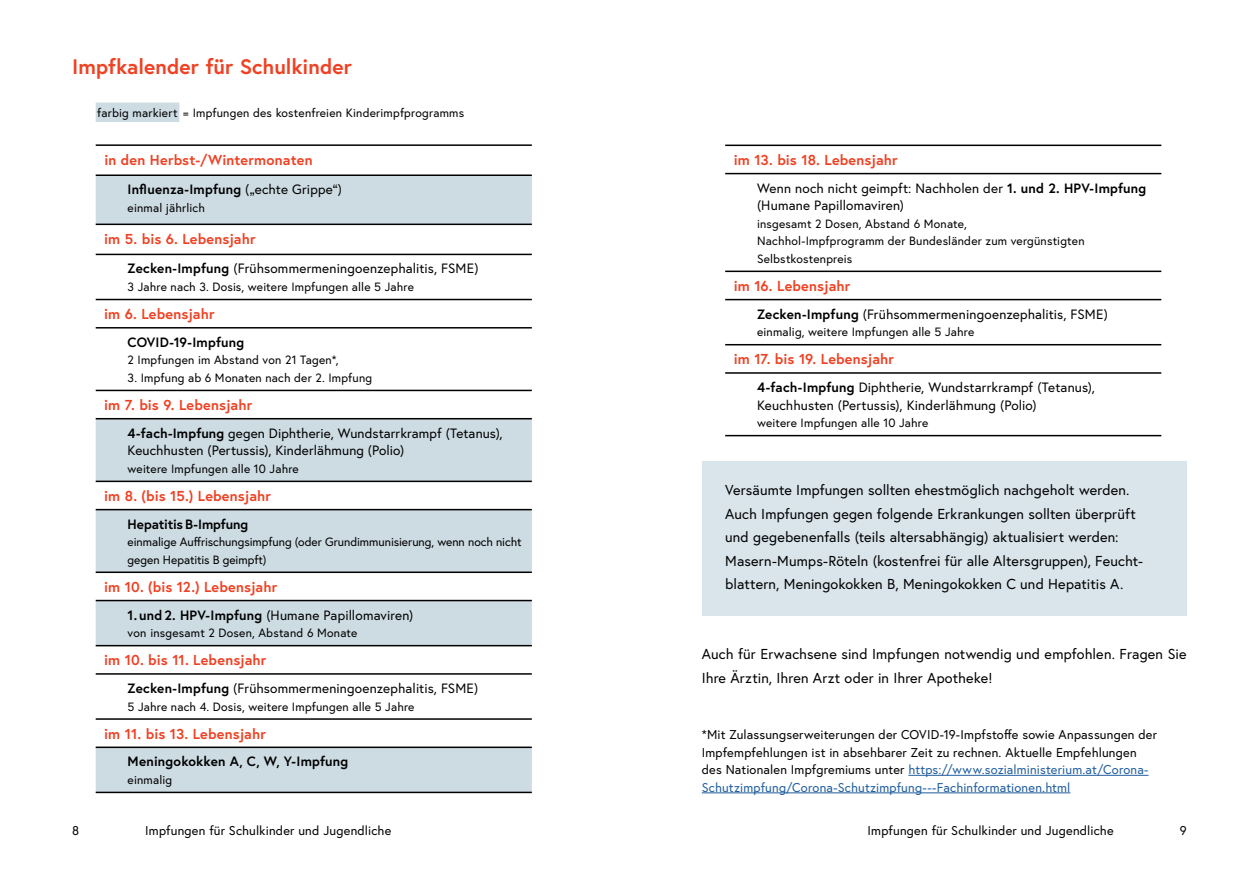
<style>
.page{position:relative;width:1259px;height:893px;background:#fff}
.page>*{position:absolute;margin:0;border:0;box-sizing:border-box;transform-origin:0 0}
.h2_ohne_Nummerierung{font:700 21px "Europa Austria";color:#ef4123}
.Infobox_p_Infobox_ohne_h{font:14.4px/23.4px "Europa Austria";letter-spacing:.01em;color:#000}
.td_Tabellentext_Alter{font:700 14.4px "Europa Austria";letter-spacing:.01em;color:#ef4123}
.p_Abstand_danach{font:14.4px/23.4px "Europa Austria";letter-spacing:.01em;color:#000}
.td_Tabellentext_Impfung{font:13.5px/17.5px "Europa Austria";letter-spacing:.01em;color:#000}
.td_Tabellentext_Impfung-2{font:700 13.5px "Europa Austria";letter-spacing:.01em;color:#000}
.t1{font:12.75px/17.5px "Europa Austria";letter-spacing:.015em;color:#000}
.td_Tabellentext_Impfung-3{font:12px/17.5px "Europa Austria";letter-spacing:.015em;color:#000}
.td_Tabellentext_Impfung-4{font:12px/17.5px "Europa Austria";letter-spacing:-.005em;color:#000}
.p_Legende{font:12px "Europa Austria";letter-spacing:.015em;color:#000}
.s1{font-weight:400}
.s2{font-weight:700}
.s3{color:#215e9e}
</style>
<div class="page">
<div style="left:96px;top:103px;width:83px;height:19px;background:#cddbe3"></div>
<svg style="left:96px;top:176px;width:436px;height:616px"></svg>
<hr style="left:96px;top:224px;width:436px;height:1px;background:#000">
<hr style="left:96px;top:299px;width:436px;height:1px;background:#000">
<hr style="left:96px;top:144px;width:436px;height:2px;background:#000">
<hr style="left:96px;top:174px;width:436px;height:2px;background:#000">
<hr style="left:96px;top:254px;width:436px;height:1px;background:#000">
<hr style="left:96px;top:327px;width:436px;height:2px;background:#000">
<hr style="left:96px;top:390px;width:436px;height:1px;background:#000">
<hr style="left:96px;top:418px;width:436px;height:1px;background:#000">
<hr style="left:96px;top:481px;width:436px;height:1px;background:#000">
<hr style="left:96px;top:509px;width:436px;height:1px;background:#000">
<hr style="left:96px;top:571px;width:436px;height:2px;background:#000">
<hr style="left:96px;top:600px;width:436px;height:1px;background:#000">
<hr style="left:96px;top:645px;width:436px;height:1px;background:#000">
<hr style="left:96px;top:673px;width:436px;height:2px;background:#000">
<hr style="left:96px;top:718px;width:436px;height:2px;background:#000">
<hr style="left:96px;top:746px;width:436px;height:2px;background:#000">
<hr style="left:96px;top:792px;width:436px;height:1px;background:#000">
<hr style="left:725px;top:173px;width:436px;height:1px;background:#000">
<hr style="left:725px;top:271px;width:436px;height:1px;background:#000">
<hr style="left:725px;top:299px;width:436px;height:1px;background:#000">
<hr style="left:725px;top:344px;width:436px;height:1px;background:#000">
<hr style="left:725px;top:372px;width:436px;height:2px;background:#000">
<hr style="left:725px;top:145px;width:436px;height:1px;background:#000">
<hr style="left:725px;top:435px;width:436px;height:1px;background:#000">
<div style="left:702px;top:461px;width:484px;height:154px;background:#dae5eb"></div>
<hr style="left:908px;top:775px;width:240px;height:1px;background:#215e9e">
<hr style="left:702px;top:793px;width:368px;height:1px;background:#215e9e">
<h2 class="h2_ohne_Nummerierung" style="left:72px;top:53px;width:281px">Impfkalender für Schulkinder</h2>
<p class="p_Legende" style="left:97px;top:105px;width:368px">farbig markiert = Impfungen des kostenfreien Kinderimpfprogramms</p>
<p class="td_Tabellentext_Alter" style="left:104px;top:150px;width:210px">in den Herbst-/Wintermonaten</p>
<p class="td_Tabellentext_Impfung-2" style="left:128px;top:180px;width:216px">Influenza-Impfung <span class="s1">(„echte Grippe“)</span></p>
<p class="td_Tabellentext_Impfung-3" style="left:128px;top:199px;width:79px">einmal jährlich</p>
<p class="td_Tabellentext_Alter" style="left:104px;top:229px;width:153px">im 5. bis 6. Lebensjahr</p>
<p class="td_Tabellentext_Impfung" style="left:128px;top:260px;width:352px"><span class="s2">Zecken-Impfung</span> (Frühsommermeningoenzephalitis, FSME)</p>
<p class="td_Tabellentext_Impfung-3" style="left:128px;top:278px;width:288px">3 Jahre nach 3. Dosis, weitere Impfungen alle 5 Jahre</p>
<p class="td_Tabellentext_Alter" style="left:104px;top:304px;width:112px">im 6. Lebensjahr</p>
<p class="td_Tabellentext_Impfung-2" style="left:128px;top:333px;width:118px">COVID-19-Impfung</p>
<p class="td_Tabellentext_Impfung-3" style="left:128px;top:351px;width:212px">2 Impfungen im Abstand von 21 Tagen*,</p>
<p class="td_Tabellentext_Impfung-3" style="left:128px;top:369px;width:246px">3. Impfung ab 6 Monaten nach der 2. Impfung</p>
<p class="td_Tabellentext_Alter" style="left:104px;top:395px;width:150px">im 7. bis 9. Lebensjahr</p>
<p class="td_Tabellentext_Impfung" style="left:128px;top:424px;width:376px"><span class="s2">4-fach-Impfung</span> gegen Diphtherie, Wundstarrkrampf (Tetanus),<br>Keuchhusten (Pertussis), Kinderlähmung (Polio)</p>
<p class="td_Tabellentext_Impfung-3" style="left:128px;top:460px;width:173px">weitere Impfungen alle 10 Jahre</p>
<p class="td_Tabellentext_Alter" style="left:104px;top:486px;width:168px">im 8. (bis 15.) Lebensjahr</p>
<p class="td_Tabellentext_Impfung-2" style="left:128px;top:515px;width:122px">HepatitisB-Impfung</p>
<p class="td_Tabellentext_Impfung-4" style="left:128px;top:533px;width:395px">einmalige Auffrischungsimpfung (oder Grundimmunisierung, wenn noch nicht gegen Hepatitis B geimpft)</p>
<p class="td_Tabellentext_Alter" style="left:104px;top:577px;width:175px">im 10. (bis 12.) Lebensjahr</p>
<p class="td_Tabellentext_Impfung" style="left:128px;top:606px;width:287px"><span class="s2">1. und2. HPV-Impfung</span> (Humane Papillomaviren)</p>
<p class="td_Tabellentext_Impfung-3" style="left:128px;top:624px;width:231px">von insgesamt 2 Dosen, Abstand 6 Monate</p>
<p class="td_Tabellentext_Alter" style="left:104px;top:650px;width:164px">im 10. bis 11. Lebensjahr</p>
<p class="td_Tabellentext_Impfung" style="left:128px;top:679px;width:352px"><span class="s2">Zecken-Impfung</span> (Frühsommermeningoenzephalitis, FSME)</p>
<p class="td_Tabellentext_Impfung-3" style="left:128px;top:697px;width:288px">5 Jahre nach 4. Dosis, weitere Impfungen alle 5 Jahre</p>
<p class="td_Tabellentext_Alter" style="left:104px;top:724px;width:163px">im 11. bis 13. Lebensjahr</p>
<p class="td_Tabellentext_Impfung-2" style="left:128px;top:752px;width:222px">Meningokokken A, C, W, Y-Impfung</p>
<p class="td_Tabellentext_Impfung-3" style="left:128px;top:771px;width:46px">einmalig</p>
<p class="td_Tabellentext_Alter" style="left:734px;top:150px;width:165px">im 13. bis 18. Lebensjahr</p>
<p class="td_Tabellentext_Impfung" style="left:757px;top:179px;width:391px">Wenn noch nicht geimpft: Nachholen der <span class="s2">1. und 2. HPV-Impfung </span>(Humane Papillomaviren)</p>
<p class="td_Tabellentext_Impfung-3" style="left:757px;top:215px;width:329px">insgesamt 2 Dosen, Abstand 6 Monate,<br>Nachhol-Impfprogramm der Bundesländer zum vergünstigten<br>Selbstkostenpreis</p>
<p class="td_Tabellentext_Alter" style="left:733px;top:276px;width:118px">im 16. Lebensjahr</p>
<p class="td_Tabellentext_Impfung" style="left:757px;top:305px;width:352px"><span class="s2">Zecken-Impfung</span> (Frühsommermeningoenzephalitis, FSME)</p>
<p class="td_Tabellentext_Impfung-3" style="left:757px;top:323px;width:219px">einmalig, weitere Impfungen alle 5 Jahre</p>
<p class="td_Tabellentext_Alter" style="left:733px;top:350px;width:162px">im 17. bis 19. Lebensjahr</p>
<p class="td_Tabellentext_Impfung" style="left:757px;top:378px;width:339px"><span class="s2">4-fach-Impfung</span> Diphtherie, Wundstarrkrampf (Tetanus),<br>Keuchhusten (Pertussis), Kinderlähmung (Polio)</p>
<p class="td_Tabellentext_Impfung-3" style="left:757px;top:414px;width:173px">weitere Impfungen alle 10 Jahre</p>
<p class="Infobox_p_Infobox_ohne_h" style="left:725px;top:478px;width:419px">Versäumte Impfungen sollten ehestmöglich nachgeholt werden.<br>Auch Impfungen gegen folgende Erkrankungen sollten überprüft und gegebenenfalls (teils altersabhängig) aktualisiert werden:<br>Masern-Mumps-Röteln (kostenfrei für alle Altersgruppen), Feucht&shy;blattern, Meningokokken B, Meningokokken C und Hepatitis A.</p>
<p class="p_Abstand_danach" style="left:702px;top:642px;width:486px">Auch für Erwachsene sind Impfungen notwendig und empfohlen. Fragen Sie<br>Ihre Ärztin, Ihren Arzt oder in Ihrer Apotheke!</p>
<p class="t1" style="left:702px;top:726px;width:457px">*Mit Zulassungserweiterungen der COVID-19-Impfstoffe sowie Anpassungen der Impfempfehlungen ist in absehbarer Zeit zu rechnen. Aktuelle Empfehlungen des Nationalen Impfgremiums unter <span class="s3">https://www.sozialministerium.at/Corona-Schutzimpfung/Corona-Schutzimpfung---Fachinformationen.html</span></p>
<p class="t1" style="left:72px;top:821px;width:9px">8</p>
<p class="t1" style="left:145px;top:821px;width:247px">Impfungen für Schulkinder und Jugendliche</p>
<p class="t1" style="left:867px;top:821px;width:247px">Impfungen für Schulkinder und Jugendliche</p>
<p class="t1" style="left:1179px;top:821px;width:8px">9</p>
</div>
